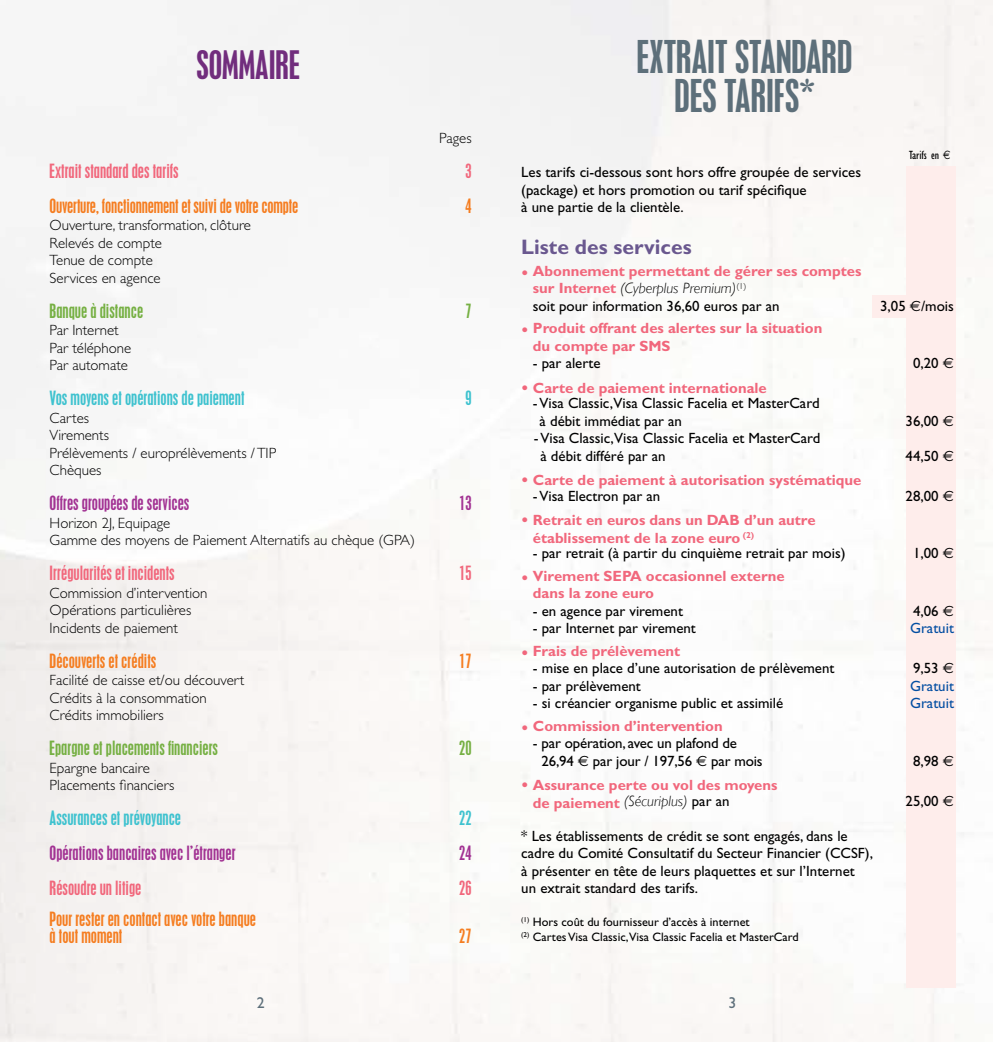
<style>
.page{position:relative;width:993px;height:1042px;background:#fff}
.page>*{position:absolute;margin:0;border:0;box-sizing:border-box;transform-origin:0 0}
.t1{font:condensed 40.25px/38.5px "Placard MT Std";color:#5d6f7a;text-align:center}
.t2{font:condensed 35px "Placard MT Std";color:#712d7d}
.t3{font:700 21px "Gill Sans";color:#6a588f}
.t4{font:condensed 17.5px/17.5px "Placard MT Std";letter-spacing:-.01em;color:#f57d20}
.t5{font:condensed 17.5px "Placard MT Std";color:#f1677c}
.t6{font:condensed 17.5px "Placard MT Std";color:#a23293}
.t7{font:condensed 17.5px "Placard MT Std";color:#3ec2cf}
.t8{font:condensed 17.5px "Placard MT Std";color:#76b043}
.t9{font:15.75px "Gill Sans";color:#5d6f7a}
.t10{font:14.88px/17.5px "Gill Sans";color:#000}
.t11{font:700 14.88px/17.5px "Gill Sans";color:#f1677c}
.t12{font:300 14.88px/17.5px "Gill Sans";color:#000}
.t13{font:14.88px "Gill Sans";color:#034ea2}
.t14{font:12.25px/14.9px "Gill Sans";color:#000}
.t15{font:condensed 12.25px "Gill Sans";color:#000}
.s1{font-weight:800}
.s2{font-weight:300;font-style:italic;color:#000}
.s3{font-weight:400;color:#000}
.s4{font-family:"Euro Sans";font-stretch:normal}
.s5{font-family:"Euro Sans"}
</style>
<div class="page">
<div style="left:905px;top:166px;width:50px;height:821px;background:#feedeb"></div>
<div style="left:871px;top:295px;width:48px;height:22px;background:#feedeb"></div>
<h2 class="t2" style="left:196px;top:43px;width:92px">SOMMAIRE</h2>
<h1 class="t1" style="left:636px;top:38px;width:217px">EXTRAITSTANDARD<br>DES TARIFS*</h1>
<p class="t12" style="left:439px;top:129px;width:34px">Pages</p>
<p class="t5" style="left:50px;top:160px;width:131px">Extrait standard des tarifs</p>
<p class="t5" style="left:465px;top:160px;width:8px">3</p>
<p class="t4" style="left:50px;top:197px;width:250px">Ouverture, fonctionnement et suivi de votre compte</p>
<p class="t4" style="left:465px;top:197px;width:8px">4</p>
<p class="t12" style="left:50px;top:217px;width:203px">Ouverture, transformation, clôture<br>Relevés de compte<br>Tenue de compte<br>Services en agence</p>
<p class="t8" style="left:50px;top:300px;width:95px">Banque à distance</p>
<p class="t8" style="left:465px;top:300px;width:8px">7</p>
<p class="t12" style="left:50px;top:322px;width:83px">Par Internet<br>Par téléphone<br>Par automate</p>
<p class="t7" style="left:50px;top:387px;width:196px">Vos moyens et opérations de paiement</p>
<p class="t7" style="left:465px;top:387px;width:8px">9</p>
<p class="t12" style="left:50px;top:409px;width:228px">Cartes<br>Virements<br>Prélèvements / europrélèvements / TIP<br>Chèques</p>
<p class="t6" style="left:50px;top:492px;width:141px">Offres groupées de services</p>
<p class="t6" style="left:459px;top:492px;width:14px">13</p>
<p class="t12" style="left:50px;top:514px;width:367px">Horizon 2J, Equipage<br>Gamme des moyens de Paiement Alternatifs au chèque (GPA)</p>
<p class="t5" style="left:50px;top:562px;width:127px">Irrégularités et incidents</p>
<p class="t5" style="left:459px;top:562px;width:14px">15</p>
<p class="t12" style="left:50px;top:584px;width:159px">Commission d’intervention<br>Opérations particulières<br>Incidents de paiement</p>
<p class="t4" style="left:50px;top:652px;width:108px">Découverts et crédits</p>
<p class="t4" style="left:459px;top:652px;width:14px">17</p>
<p class="t12" style="left:50px;top:672px;width:196px">Facilité de caisse et/ou découvert<br>Crédits à la consommation<br>Crédits immobiliers</p>
<p class="t8" style="left:50px;top:737px;width:170px">Epargne et placements financiers</p>
<p class="t8" style="left:459px;top:737px;width:14px">20</p>
<p class="t12" style="left:50px;top:759px;width:126px">Epargne bancaire<br>Placements financiers</p>
<p class="t7" style="left:50px;top:807px;width:133px">Assurances et prévoyance</p>
<p class="t7" style="left:459px;top:807px;width:14px">22</p>
<p class="t6" style="left:50px;top:842px;width:187px">Opérations bancaires avec l’étranger</p>
<p class="t6" style="left:459px;top:842px;width:14px">24</p>
<p class="t5" style="left:50px;top:877px;width:93px">Résoudre un litige</p>
<p class="t5" style="left:459px;top:877px;width:14px">26</p>
<p class="t4" style="left:50px;top:910px;width:208px">Pour rester en contact avec votre banque à tout moment</p>
<p class="t4" style="left:459px;top:927px;width:14px">27</p>
<p class="t10" style="left:521px;top:164px;width:341px">Les tarifs ci-dessous sont hors offre groupée de services (package) et hors promotion ou tarif spécifique<br>à une partie de la clientèle.</p>
<h3 class="t3" style="left:521px;top:234px;width:172px">Liste des services</h3>
<p class="t11" style="left:532px;top:262px;width:330px;text-indent:-12px"><span class="s1">•</span> Abonnement permettant de gérer ses comptes sur Internet <span class="s2">(Cyberplus Premium)</span><sup>(1)<br></sup><span class="s3">soit pour information 36,60 euros par an</span></p>
<p class="t15" style="left:908px;top:149px;width:43px">Tarifs en <span class="s4">E</span></p>
<p class="t10" style="left:879px;top:297px;width:75px">3,05 <span class="s5">E</span>/mois</p>
<p class="t11" style="left:532px;top:320px;width:291px;text-indent:-12px"><span class="s1">•</span> Produit offrant des alertes sur la situation du compte par SMS</p>
<p class="t10" style="left:532px;top:355px;width:69px">- par alerte</p>
<p class="t10" style="left:912px;top:355px;width:42px">0,20 <span class="s5">E</span></p>
<p class="t11" style="left:521px;top:379px;width:247px"><span class="s1">•</span> Carte de paiement internationale</p>
<p class="t10" style="left:539px;top:395px;width:281px;text-indent:-7px">- Visa Classic,Visa Classic Facelia et MasterCard à débit immédiat par an</p>
<p class="t10" style="left:905px;top:412px;width:50px">36,00 <span class="s5">E</span></p>
<p class="t10" style="left:540px;top:430px;width:281px;text-indent:-7px">- Visa Classic,Visa Classic Facelia et MasterCard à débit différé par an</p>
<p class="t10" style="left:905px;top:447px;width:50px">44,50 <span class="s5">E</span></p>
<p class="t11" style="left:521px;top:471px;width:341px"><span class="s1">•</span> Carte de paiement à autorisation systématique</p>
<p class="t10" style="left:532px;top:487px;width:129px">- Visa Electron par an</p>
<p class="t10" style="left:905px;top:487px;width:50px">28,00 <span class="s5">E</span></p>
<p class="t11" style="left:532px;top:511px;width:284px;text-indent:-12px"><span class="s1">•</span> Retrait en euros dans un DAB d’un autre établissement de la zone euro <sup>(2)</sup></p>
<p class="t10" style="left:532px;top:545px;width:314px">- par retrait (à partir du cinquième retrait par mois)</p>
<p class="t10" style="left:912px;top:545px;width:42px">1,00 <span class="s5">E</span></p>
<p class="t11" style="left:532px;top:567px;width:253px;text-indent:-12px"><span class="s1">•</span> Virement SEPA occasionnel externe dans la zone euro</p>
<p class="t10" style="left:532px;top:602px;width:151px">- en agence par virement</p>
<p class="t10" style="left:912px;top:602px;width:42px">4,06 <span class="s5">E</span></p>
<p class="t10" style="left:532px;top:620px;width:164px">- par Internet par virement</p>
<p class="t13" style="left:909px;top:620px;width:45px">Gratuit</p>
<p class="t11" style="left:521px;top:642px;width:160px"><span class="s1">•</span> Frais de prélèvement</p>
<p class="t10" style="left:532px;top:659px;width:303px">- mise en place d’une autorisation de prélèvement</p>
<p class="t10" style="left:912px;top:659px;width:42px">9,53 <span class="s5">E</span></p>
<p class="t10" style="left:532px;top:677px;width:109px">- par prélèvement</p>
<p class="t13" style="left:909px;top:677px;width:45px">Gratuit</p>
<p class="t10" style="left:532px;top:694px;width:252px">- si créancier organisme public et assimilé</p>
<p class="t13" style="left:909px;top:695px;width:45px">Gratuit</p>
<p class="t11" style="left:521px;top:717px;width:203px"><span class="s1">•</span> Commission d’intervention</p>
<p class="t10" style="left:541px;top:734px;width:222px;text-indent:-9px">- par opération, avec un plafond de<br>26,94 <span class="s5">E</span> par jour / 197,56 <span class="s5">E</span> par mois</p>
<p class="t10" style="left:912px;top:752px;width:42px">8,98 <span class="s5">E</span></p>
<p class="t11" style="left:532px;top:777px;width:246px;line-height:15.8px;text-indent:-12px"><span class="s1">•</span> Assurance perte ou vol des moyens de paiement <span class="s2">(Sécuriplus)</span> <span class="s3">par an</span></p>
<p class="t10" style="left:521px;top:827px;width:353px">* Les établissements de crédit se sont engagés, dans le cadre du Comité Consultatif du Secteur Financier (CCSF), à présenter en tête de leurs plaquettes et sur l’Internet un extrait standard des tarifs.</p>
<p class="t14" style="left:521px;top:914px;width:279px"><sup>(1)</sup> Hors coût du fournisseur d’accès à internet<br><sup>(2)</sup> Cartes Visa Classic,Visa Classic Facelia et MasterCard</p>
<p class="t10" style="left:905px;top:792px;width:50px">25,00 <span class="s5">E</span></p>
<p class="t9" style="left:256px;top:993px;width:9px">2</p>
<p class="t9" style="left:728px;top:993px;width:9px">3</p>
</div>
